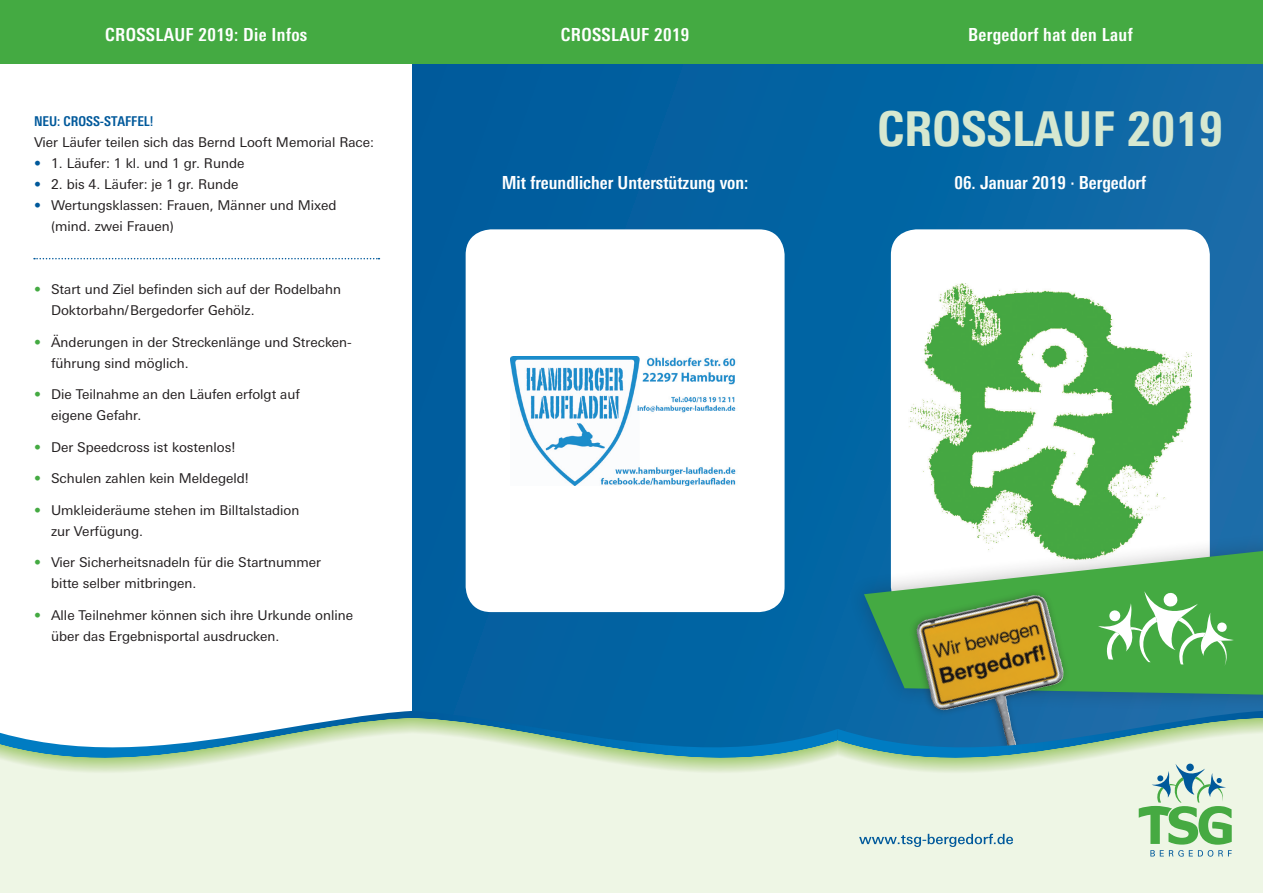
<style>
.page{position:relative;width:1263px;height:893px;background:#fff}
.page>*{position:absolute;margin:0;border:0;box-sizing:border-box;transform-origin:0 0}
.t1{font:800 condensed 48px "Linotype Univers";color:#d6e8d0}
.t2{font:700 condensed 18px "LT Univers";color:#fff}
.t3{font:700 condensed 18px "LT Univers";letter-spacing:.02em;color:#fff}
.t4{font:13.5px/21px "Linotype Univers Basic";color:#231f20}
.t5{font:700 condensed 13.5px "LT Univers";color:#00599b}
.s1{color:#00599b}
.s2{color:#44aa42}
</style>
<div class="page">
<div style="left:412px;top:61px;width:851px;height:712px;background:linear-gradient(to right,#005d9d,#116ba8)"></div>
<div style="left:412px;top:857px;width:426px;height:36px;background:#eef6e5"></div>
<div style="left:0;top:857px;width:412px;height:36px;background:#eef6e5"></div>
<div style="left:0;top:0;width:1263px;height:64px;background:#44aa42"></div>
<div style="left:891px;top:229px;width:319px;height:383px;background:#fff;border-radius:26px"></div>
<img style="left:909px;top:283px;width:283px;height:228px">
<div style="left:466px;top:229px;width:318px;height:383px;background:#fff;border-radius:26px"></div>
<svg style="left:843px;top:511px;width:420px;height:200px"></svg>
<svg style="left:864px;top:551px;width:399px;height:144px;background:#4ea569"></svg>
<svg style="left:888px;top:557px;width:237px;height:154px;fill:#44aa42"></svg>
<img style="left:916px;top:595px;width:118px;height:116px">
<div style="left:838px;top:857px;width:425px;height:36px;background:#eef6e5"></div>
<svg style="left:0;top:711px;width:1263px;height:146px;background:#c1dbd4"></svg>
<svg style="left:1098px;top:591px;width:136px;height:75px"></svg>
<img style="left:510px;top:356px;width:226px;height:129px">
<svg style="left:34px;top:258px;width:345px;height:1px"></svg>
<h2 class="t3" style="left:105px;top:24px;width:204px">CROSSLAUF 2019: Die Infos</h2>
<h2 class="t3" style="left:561px;top:24px;width:130px">CROSSLAUF 2019</h2>
<h2 class="t3" style="left:968px;top:24px;width:166px">Bergedorf hat den Lauf</h2>
<p class="t5" style="left:34px;top:113px;width:121px">NEU: CROSS-STAFFEL!</p>
<p class="t4" style="left:34px;top:132px;width:342px">Vier Läufer teilen sich das Bernd Looft Memorial Race:</p>
<p class="t4" style="left:34px;top:153px;width:212px"><span class="s1">•</span> 1. Läufer: 1 kl. und 1 gr. Runde</p>
<p class="t4" style="left:34px;top:174px;width:206px"><span class="s1">•</span> 2. bis 4. Läufer: je 1 gr. Runde</p>
<p class="t4" style="left:51px;top:195px;width:287px;text-indent:-17px"><span class="s1">•</span> Wertungsklassen: Frauen, Männer und Mixed (mind. zwei Frauen)</p>
<p class="t4" style="left:51px;top:279px;width:291px;text-indent:-17px"><span class="s2">•</span> Start und Ziel befinden sich auf der Rodelbahn<br>Doktorbahn/Bergedorfer Gehölz.</p>
<p class="t4" style="left:51px;top:331px;width:302px;text-indent:-17px"><span class="s2">•</span> Änderungen in der Streckenlänge und Strecken&shy;führung sind möglich.</p>
<p class="t4" style="left:51px;top:384px;width:250px;text-indent:-17px"><span class="s2">•</span> Die Teilnahme an den Läufen erfolgt auf eigene Gefahr.</p>
<p class="t4" style="left:34px;top:436px;width:203px"><span class="s2">•</span> Der Speedcross ist kostenlos!</p>
<p class="t4" style="left:34px;top:468px;width:216px"><span class="s2">•</span> Schulen zahlen kein Meldegeld!</p>
<p class="t4" style="left:51px;top:499px;width:250px;text-indent:-17px"><span class="s2">•</span> Umkleideräume stehen im Billtalstadion zur Verfügung.</p>
<p class="t4" style="left:51px;top:552px;width:271px;text-indent:-17px"><span class="s2">•</span> Vier Sicherheitsnadeln für die Startnummer bitte selber mitbringen.</p>
<p class="t4" style="left:51px;top:604px;width:304px;text-indent:-17px"><span class="s2">•</span> Alle Teilnehmer können sich ihre Urkunde online über das Ergebnisportal ausdrucken.</p>
<h1 class="t1" style="left:877px;top:100px;width:347px">CROSSLAUF 2019</h1>
<h2 class="t2" style="left:502px;top:172px;width:248px">Mit freundlicher Unterstützung von:</h2>
<h2 class="t2" style="left:954px;top:172px;width:193px">06. Januar 2019 · Bergedorf</h2>
</div>
